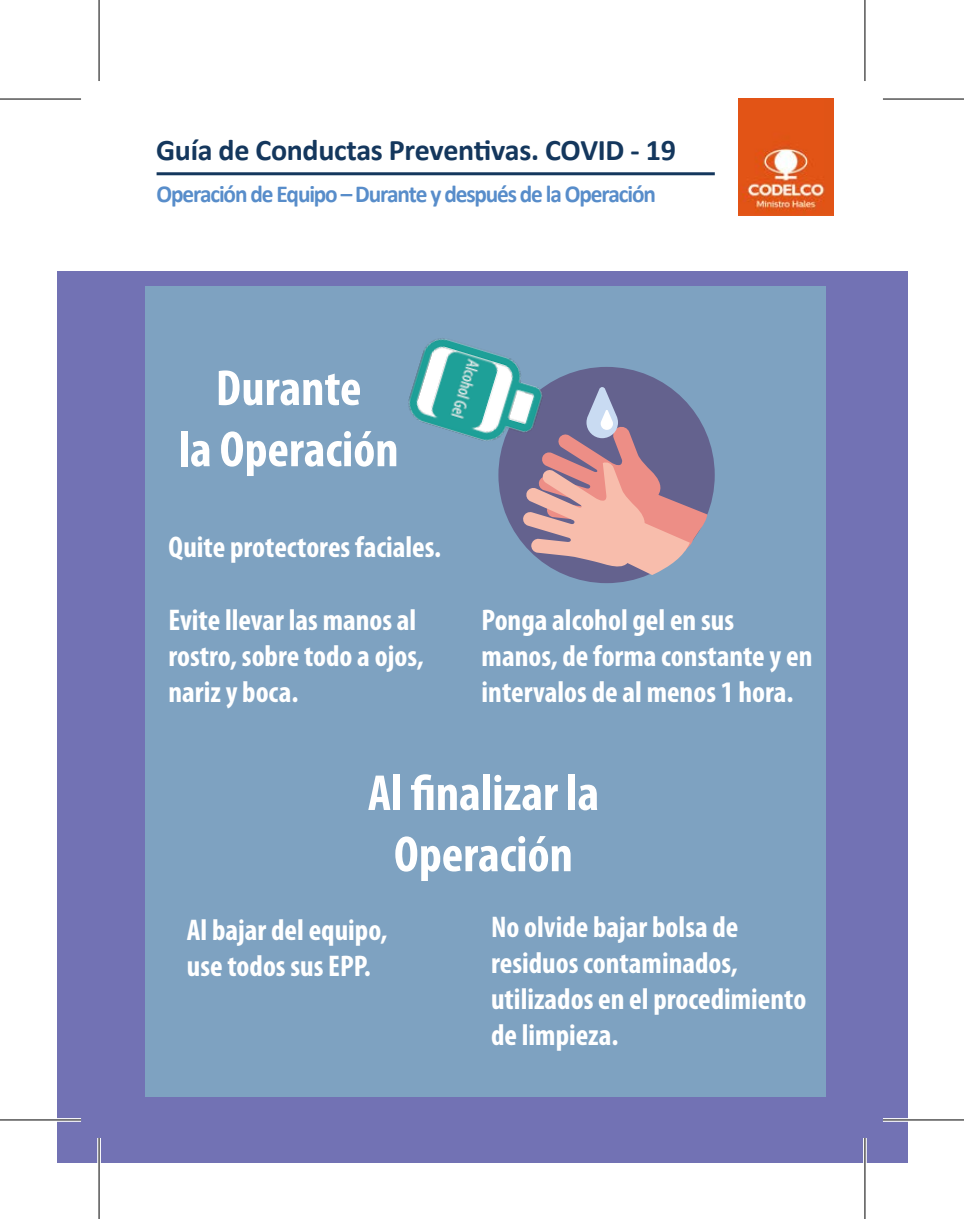
<style>
.page{position:relative;width:964px;height:1219px;background:#fff}
.page>*{position:absolute;margin:0;border:0;box-sizing:border-box;transform-origin:0 0}
.t1{font:700 condensed 51px/61.2px "Myriad Pro";color:#fff;text-align:center}
.t2{font:700 condensed 30px/36px "Myriad Pro";color:#fff}
.t3{font:700 30px "Calibri";letter-spacing:-.01em;color:#14375d}
.t4{font:700 24.3px "Calibri";letter-spacing:-.05em;color:#588dca;scale:.95 1}
</style>
<div class="page">
<div style="left:56px;top:271px;width:851px;height:891px;background:#7272b4"></div>
<div style="left:145px;top:287px;width:680px;height:809px;background:#7ea2c1"></div>
<img style="left:738px;top:98px;width:95px;height:117px">
<hr style="left:156px;top:172px;width:558px;height:3px;background:#14375d">
<svg style="left:500px;top:367px;width:207px;height:208px;background:#a48b9d"></svg>
<img style="left:408px;top:338px;width:146px;height:155px">
<hr style="left:0;top:1118px;width:81px;height:3px;background:#fff">
<hr style="left:882px;top:1118px;width:81px;height:3px;background:#fff">
<svg style="left:97px;top:1138px;width:4px;height:25px"></svg>
<svg style="left:865px;top:0;width:1px;height:81px"></svg>
<svg style="left:862px;top:1138px;width:4px;height:80px"></svg>
<hr style="left:0;top:98px;width:81px;height:2px;background:#000">
<hr style="left:882px;top:98px;width:81px;height:2px;background:#000">
<hr style="left:0;top:1119px;width:81px;height:1px;background:#000">
<hr style="left:882px;top:1119px;width:81px;height:1px;background:#000">
<hr style="left:98px;top:0;width:2px;height:81px;background:#000">
<hr style="left:98px;top:1137px;width:2px;height:81px;background:#000">
<hr style="left:864px;top:0;width:1px;height:81px;background:#000">
<hr style="left:864px;top:1137px;width:1px;height:81px;background:#000">
<p class="t3" style="left:156px;top:129px;width:521px">Guía de Conductas Preventivas. COVID - 19</p>
<p class="t4" style="left:156px;top:177px;width:527px">Operación de Equipo – Durante y después de la Operación</p>
<h1 class="t1" style="left:179px;top:358px;width:221px">Durante<br>la Operación</h1>
<p class="t2" style="left:168px;top:530px;width:274px">Quite protectores faciales.</p>
<p class="t2" style="left:168px;top:602px;width:257px">Evite llevar las manos al rostro, sobre todo a ojos, nariz y boca.</p>
<p class="t2" style="left:481px;top:602px;width:332px">Ponga alcohol gel en sus manos, de forma constante y en intervalos de al menos 1 hora.</p>
<h1 class="t1" style="left:368px;top:763px;width:233px">Al finalizar la<br>Operación</h1>
<p class="t2" style="left:187px;top:912px;width:202px">Al bajar del equipo, use todos sus EPP.</p>
<p class="t2" style="left:491px;top:909px;width:317px">No olvide bajar bolsa de residuos contaminados, utilizados en el procedimiento de limpieza.</p>
</div>
